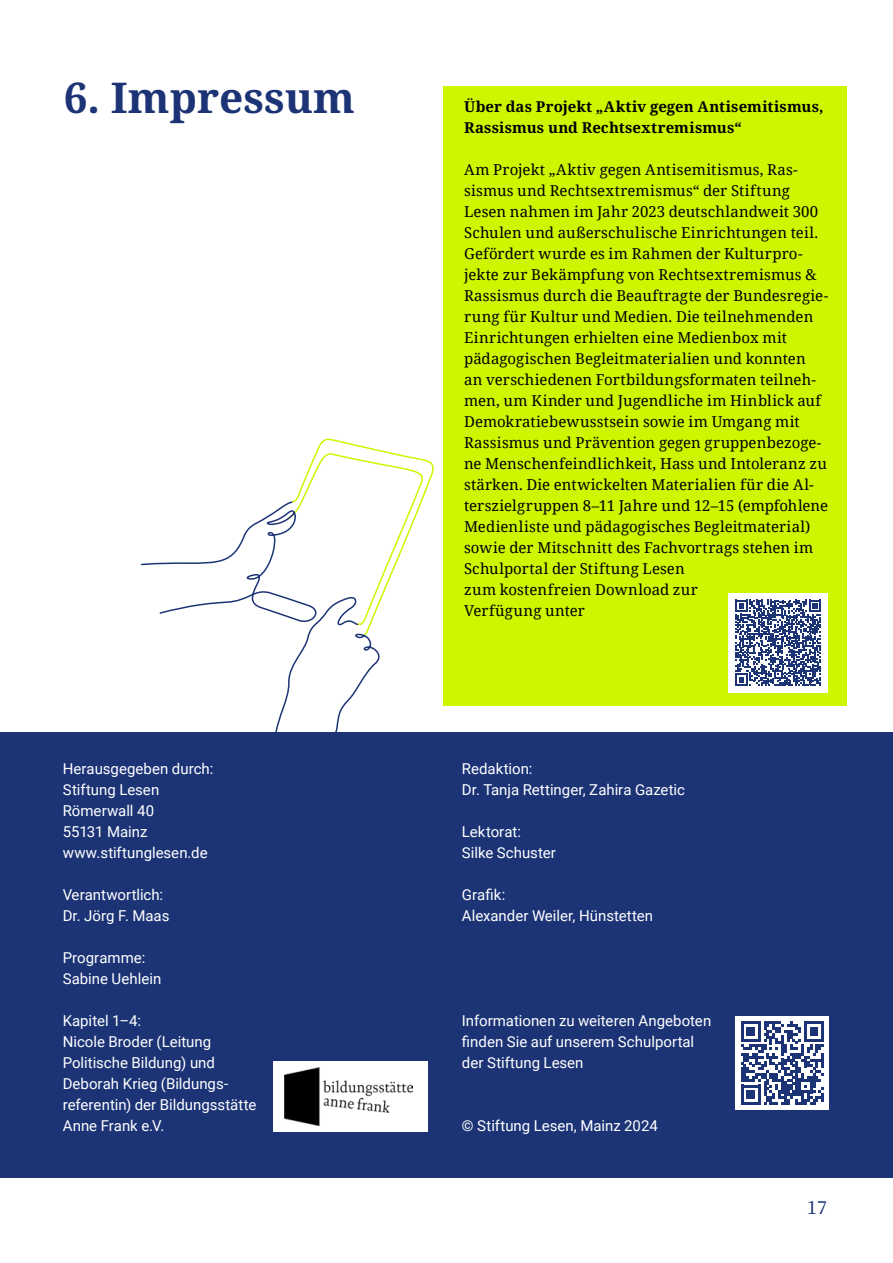
<style>
.page{position:relative;width:893px;height:1263px;background:#fff}
.page>*{position:absolute;margin:0;border:0;box-sizing:border-box;transform-origin:0 0}
.t1{font:700 42.3px "Noto Serif";color:#1c3476}
.t2{font:500 18px "Noto Serif TC";color:#1c3476}
.t3{font:15px/21px "Noto Serif";letter-spacing:.005em;color:#000}
.t4{font:15px/21px "Roboto";color:#fff}
.t5{font:700 15px/21px "Noto Serif";letter-spacing:.01em;color:#000}
</style>
<div class="page">
<div style="left:0;top:732px;width:893px;height:446px;background:#1c3476"></div>
<div style="left:736px;top:1016px;width:93px;height:94px;background:#fff"></div>
<svg style="left:741px;top:1021px;width:83px;height:84px"></svg>
<svg style="left:300px;top:438px;width:133px;height:164px"></svg>
<svg style="left:141px;top:488px;width:239px;height:244px"></svg>
<div style="left:443px;top:86px;width:404px;height:620px;background:#ccf700"></div>
<div style="left:728px;top:593px;width:100px;height:100px;background:#fff"></div>
<svg style="left:735px;top:600px;width:86px;height:86px"></svg>
<div style="left:274px;top:1061px;width:154px;height:71px;background:#fff"></div>
<img style="left:285px;top:1068px;width:127px;height:57px">
<h1 class="t1" style="left:64px;top:68px;width:292px">6. Impressum</h1>
<p class="t4" style="left:63px;top:758px;width:152px">Herausgegeben durch:<br>Stiftung Lesen<br>Römerwall 40<br>55131 Mainz www.stiftunglesen.de</p>
<p class="t4" style="left:63px;top:884px;width:108px">Verantwortlich:<br>Dr. Jörg F. Maas</p>
<p class="t4" style="left:63px;top:947px;width:100px">Programme:<br>Sabine Uehlein</p>
<p class="t4" style="left:63px;top:1010px;width:195px">Kapitel 1–4:<br>Nicole Broder (Leitung<br>Politische Bildung) und<br>Deborah Krieg (Bildungs&shy;referentin) der Bildungsstätte<br>Anne Frank e.V.</p>
<p class="t5" style="left:464px;top:97px;width:361px">Über das Projekt „Aktiv gegen Antisemitismus,<br>Rassismus und Rechtsextremismus“</p>
<p class="t3" style="left:464px;top:159px;width:366px">Am Projekt „Aktiv gegen Antisemitismus, Ras&shy;sismus und Rechtsextremismus“ der Stiftung Lesen nahmen im Jahr 2023 deutschlandweit 300<br>Schulen und außerschulische Einrichtungen teil.<br>Gefördert wurde es im Rahmen der Kulturpro&shy;jekte zur Bekämpfung von Rechtsextremismus &amp; Rassismus durch die Beauftragte der Bundesregie&shy;rung für Kultur und Medien. Die teilnehmenden Einrichtungen erhielten eine Medienbox mit pädagogischen Begleitmaterialien und konnten<br>an verschiedenen Fortbildungsformaten teilneh&shy;men, um Kinder und Jugendliche im Hinblick auf Demokratiebewusstsein sowie im Umgang mit Rassismus und Prävention gegen gruppenbezoge&shy;ne Menschenfeindlichkeit, Hass und Intoleranz zu stärken. Die entwickelten Materialien für die Al&shy;terszielgruppen 8–11 Jahre und 12–15 (empfohlene Medienliste und pädagogisches Begleitmaterial) sowie der Mitschnitt des Fachvortrags stehen im Schulportal der Stiftung Lesen<br>zum kostenfreien Download zur<br>Verfügung unter</p>
<p class="t4" style="left:462px;top:758px;width:224px">Redaktion:<br>Dr. Tanja Rettinger, Zahira Gazetic</p>
<p class="t4" style="left:462px;top:821px;width:96px">Lektorat:<br>Silke Schuster</p>
<p class="t4" style="left:462px;top:884px;width:193px">Grafik:<br>Alexander Weiler, Hünstetten</p>
<p class="t4" style="left:462px;top:1010px;width:251px">Informationen zu weiteren Angeboten finden Sie auf unserem Schulportal der Stiftung Lesen</p>
<p class="t4" style="left:462px;top:1115px;width:198px">© Stiftung Lesen, Mainz 2024</p>
<p class="t2" style="left:807px;top:1197px;width:21px">17</p>
</div>
